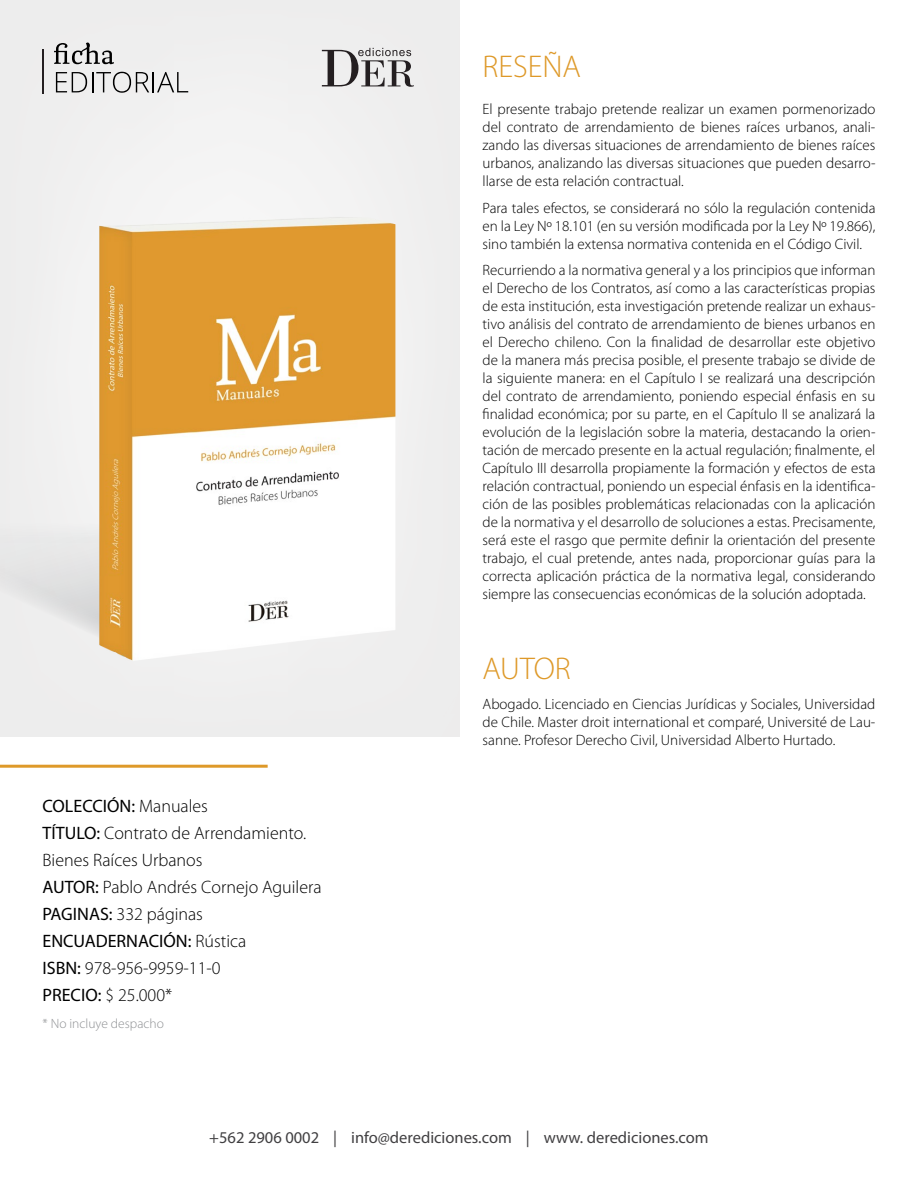
<style>
.page{position:relative;width:918px;height:1188px;background:#fff}
.page>*{position:absolute;margin:0;border:0;box-sizing:border-box;transform-origin:0 0}
.t1{font:300 31.5px "Myriad Pro";color:#de9929}
.t2{font:300 18px/27px "Myriad Pro";color:#000}
.t3{font:16.5px "Myriad Pro";color:#414042}
.t4{font:300 15px/18px "Myriad Pro";color:#000;text-align:justify}
.t5{font:300 13.5px "Myriad Pro";color:#8f9194}
.s1{font-weight:400}
</style>
<div class="page">
<div style="left:0;top:0;width:332px;height:247px;background:#f0f0f0"></div>
<svg style="left:54px;top:43px;width:60px;height:21px"></svg>
<svg style="left:56px;top:72px;width:132px;height:21px"></svg>
<hr style="left:43px;top:49px;width:1px;height:44px;background:#241f21">
<svg style="left:322px;top:48px;width:92px;height:39px"></svg>
<hr style="left:0;top:765px;width:268px;height:3px;background:#de9929">
<img style="left:99px;top:214px;width:296px;height:477px">
<h1 class="t1" style="left:483px;top:47px;width:100px">RESEÑA</h1>
<p class="t4" style="left:483px;top:100px;width:394px">El presente trabajo pretende realizar un examen pormenorizado del contrato de arrendamiento de bienes raíces urbanos, anali&shy;zando las diversas situaciones de arrendamiento de bienes raíces urbanos, analizando las diversas situaciones que pueden desarro&shy;llarse de esta relación contractual.</p>
<p class="t4" style="left:483px;top:199px;width:394px">Para tales efectos, se considerará no sólo la regulación contenida en la Ley Nº 18.101 (en su versión modificada por la Ley Nº 19.866), sino también la extensa normativa contenida en el Código Civil.</p>
<p class="t4" style="left:483px;top:261px;width:394px">Recurriendo a la normativa general y a los principios que informan el Derecho de los Contratos, así como a las características propias de esta institución, esta investigación pretende realizar un exhaus&shy;tivo análisis del contrato de arrendamiento de bienes urbanos en el Derecho chileno. Con la finalidad de desarrollar este objetivo de la manera más precisa posible, el presente trabajo se divide de la siguiente manera: en el Capítulo I se realizará una descripción del contrato de arrendamiento, poniendo especial énfasis en su finalidad económica; por su parte, en el Capítulo II se analizará la evolución de la legislación sobre la materia, destacando la orien&shy;tación de mercado presente en la actual regulación; finalmente, el Capítulo III desarrolla propiamente la formación y efectos de esta relación contractual, poniendo un especial énfasis en la identifica&shy;ción de las posibles problemáticas relacionadas con la aplicación de la normativa y el desarrollo de soluciones a estas. Precisamente, será este el rasgo que permite definir la orientación del presente trabajo, el cual pretende, antes nada, proporcionar guías para la correcta aplicación práctica de la normativa legal, considerando siempre las consecuencias económicas de la solución adoptada.</p>
<h1 class="t1" style="left:483px;top:649px;width:90px">AUTOR</h1>
<p class="t2" style="left:43px;top:792px;width:281px"><span class="s1">COLECCIÓN:</span> Manuales<br><span class="s1">TÍTULO:</span> Contrato de Arrendamiento.<br>Bienes Raíces Urbanos<br><span class="s1">AUTOR:</span> Pablo Andrés Cornejo Aguilera<br><span class="s1">PAGINAS:</span> 332 páginas<br><span class="s1">ENCUADERNACIÓN:</span> Rústica<br><span class="s1">ISBN:</span> 978-956-9959-11-0<br><span class="s1">PRECIO:</span> $ 25.000*</p>
<p class="t5" style="left:43px;top:1015px;width:123px">* No incluye despacho</p>
<p class="t4" style="left:483px;top:695px;width:394px">Abogado. Licenciado en Ciencias Jurídicas y Sociales, Universidad de Chile. Master droit international et comparé, Université de Lau&shy;sanne. Profesor Derecho Civil, Universidad Alberto Hurtado.</p>
<p class="t3" style="left:209px;top:1127px;width:501px">+562 2906 0002 | info@derediciones.com | www. derediciones.com</p>
</div>
